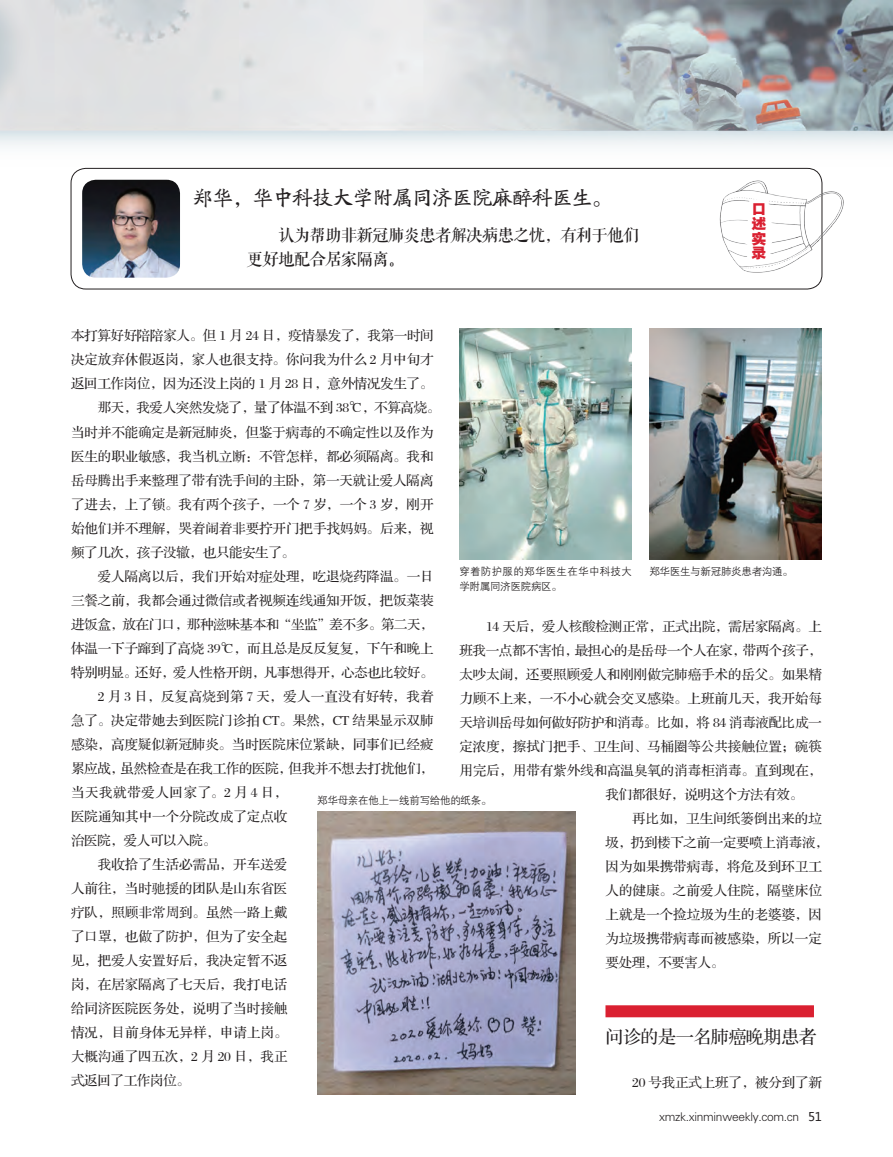
<style>
.page{position:relative;width:893px;height:1157px;background:#fff}
.page>*{position:absolute;margin:0;border:0;box-sizing:border-box;transform-origin:0 0}
.t1{font:21px "FZBWKSJW GB1 0";letter-spacing:-.05em;color:#231f20}
.t2{font:18px "FZS3 K GBK1 0";letter-spacing:-.025em;color:#231f20}
.t3{font:16.5px/24px "FZQKBYSJW GB1 0";letter-spacing:-.05em;color:#231f20}
.t4{font:15px/14.5px "FZYDTHJW GB1 0";color:#da2031;text-align:justify}
.t5{font:13.5px "FZS3 JW GB1 0";letter-spacing:-.005em;color:#231f20}
.t6{font:13.5px "FZS3 JW GB1 0";letter-spacing:-.025em;color:#231f20}
.t7{font:13.5px "FZS3 JW GB1 0";letter-spacing:.015em;color:#231f20}
.t8{font:13.5px "FZS3 JW GB1 0";letter-spacing:.045em;color:#231f20}
.t9{font:12px "FZXH1 JW GB1 0";letter-spacing:-.025em;color:#231f20}
.t10{font:10.5px "FZZDXJW GB1 0";letter-spacing:-.025em;color:#231f20}
.t11{font:10.5px/15px "FZZDXJW GB1 0";letter-spacing:.03em;color:#231f20}
.s1{font-family:"Microsoft Ya Hei"}
</style>
<div class="page">
<img style="left:0;top:0;width:893px;height:170px">
<div style="left:605px;top:1005px;width:209px;height:12px;background:#da2031"></div>
<div style="left:71px;top:168px;width:751px;height:121px;border:1px solid #231f20;border-radius:15px"></div>
<img style="left:82px;top:180px;width:98px;height:98px">
<img style="left:727px;top:180px;width:117px;height:94px">
<svg style="left:719px;top:195px;width:83px;height:74px"></svg>
<img style="left:459px;top:329px;width:173px;height:230px">
<img style="left:649px;top:329px;width:173px;height:230px">
<img style="left:317px;top:812px;width:259px;height:282px">
<p class="t1" style="left:193px;top:186px;width:422px">郑华，华中科技大学附属同济医院麻醉科医生。</p>
<p class="t3" style="left:247px;top:224px;width:394px">　　认为帮助非新冠肺炎患者解决病患之忧，有利于他们更好地配合居家隔离。</p>
<p class="t4" style="left:751px;top:202px;width:16px">口述实录</p>
<p class="t6" style="left:71px;top:329px;width:364px">本打算好好陪陪家人。但 1 月 24 日，疫情暴发了，我第一时间</p>
<p class="t5" style="left:71px;top:353px;width:364px">决定放弃休假返岗，家人也很支持。你问我为什么 2 月中旬才</p>
<p class="t6" style="left:71px;top:377px;width:364px">返回工作岗位，因为还没上岗的 1 月 28 日，意外情况发生了。</p>
<p class="t6" style="left:98px;top:401px;width:344px">那天，我爱人突然发烧了，量了体温不到 38℃，不算高烧。</p>
<p class="t5" style="left:71px;top:425px;width:364px">当时并不能确定是新冠肺炎，但鉴于病毒的不确定性以及作为</p>
<p class="t5" style="left:71px;top:449px;width:364px">医生的职业敏感，我当机立断：不管怎样，都必须隔离。我和</p>
<p class="t5" style="left:71px;top:473px;width:364px">岳母腾出手来整理了带有洗手间的主卧，第一天就让爱人隔离</p>
<p class="t5" style="left:71px;top:497px;width:364px">了进去，上了锁。我有两个孩子，一个 7 岁，一个 3 岁，刚开</p>
<p class="t5" style="left:71px;top:521px;width:364px">始他们并不理解，哭着闹着非要拧开门把手找妈妈。后来，视</p>
<p class="t6" style="left:71px;top:545px;width:226px">频了几次，孩子没辙，也只能安生了。</p>
<p class="t5" style="left:98px;top:569px;width:337px">爱人隔离以后，我们开始对症处理，吃退烧药降温。一日</p>
<p class="t5" style="left:71px;top:593px;width:364px">三餐之前，我都会通过微信或者视频连线通知开饭，把饭菜装</p>
<p class="t6" style="left:71px;top:617px;width:364px">进饭盒，放在门口，那种滋味基本和“坐监”差不多。第二天，</p>
<p class="t5" style="left:71px;top:641px;width:364px">体温一下子蹿到了高烧 39℃，而且总是反反复复，下午和晚上</p>
<p class="t6" style="left:71px;top:665px;width:364px">特别明显。还好，爱人性格开朗，凡事想得开，心态也比较好。</p>
<p class="t7" style="left:98px;top:689px;width:337px">2 月 3 日，反复高烧到第 7 天，爱人一直没有好转，我着</p>
<p class="t5" style="left:71px;top:713px;width:364px">急了。决定带她去到医院门诊拍 CT。果然，CT 结果显示双肺</p>
<p class="t5" style="left:71px;top:737px;width:364px">感染，高度疑似新冠肺炎。当时医院床位紧缺，同事们已经疲</p>
<p class="t6" style="left:71px;top:761px;width:364px">累应战，虽然检查是在我工作的医院，但我并不想去打扰他们，</p>
<p class="t8" style="left:71px;top:785px;width:218px">当天我就带爱人回家了。2 月 4 日，</p>
<p class="t5" style="left:71px;top:809px;width:218px">医院通知其中一个分院改成了定点收</p>
<p class="t6" style="left:71px;top:833px;width:147px">治医院，爱人可以入院。</p>
<p class="t5" style="left:98px;top:857px;width:191px">我收拾了生活必需品，开车送爱</p>
<p class="t5" style="left:71px;top:881px;width:218px">人前往，当时驰援的团队是山东省医</p>
<p class="t5" style="left:71px;top:905px;width:218px">疗队，照顾非常周到。虽然一路上戴</p>
<p class="t5" style="left:71px;top:929px;width:218px">了口罩，也做了防护，但为了安全起</p>
<p class="t5" style="left:71px;top:953px;width:218px">见，把爱人安置好后，我决定暂不返</p>
<p class="t5" style="left:71px;top:977px;width:218px">岗，在居家隔离了七天后，我打电话</p>
<p class="t5" style="left:71px;top:1001px;width:218px">给同济医院医务处，说明了当时接触</p>
<p class="t5" style="left:71px;top:1025px;width:218px">情况，目前身体无异样，申请上岗。</p>
<p class="t5" style="left:71px;top:1049px;width:218px">大概沟通了四五次，2 月 20 日，我正</p>
<p class="t6" style="left:71px;top:1073px;width:120px">式返回了工作岗位。</p>
<p class="t11" style="left:459px;top:564px;width:174px">穿着防护服的郑华医生在华中科技大学附属同济医院病区。</p>
<p class="t10" style="left:649px;top:565px;width:145px">郑华医生与新冠肺炎患者沟通。</p>
<p class="t5" style="left:486px;top:619px;width:337px">14 天后，爱人核酸检测正常，正式出院，需居家隔离。上</p>
<p class="t6" style="left:459px;top:643px;width:364px">班我一点都不害怕，最担心的是岳母一个人在家，带两个孩子，</p>
<p class="t5" style="left:459px;top:667px;width:364px">太吵太闹，还要照顾爱人和刚刚做完肺癌手术的岳父。如果精</p>
<p class="t5" style="left:459px;top:691px;width:364px">力顾不上来，一不小心就会交叉感染。上班前几天，我开始每</p>
<p class="t6" style="left:459px;top:715px;width:364px">天培训岳母如何做好防护和消毒。比如，将 84 消毒液配比成一</p>
<p class="t5" style="left:459px;top:739px;width:364px">定浓度，擦拭门把手、卫生间、马桶圈等公共接触位置；碗筷</p>
<p class="t5" style="left:459px;top:763px;width:364px">用完后，用带有紫外线和高温臭氧的消毒柜消毒。直到现在，</p>
<p class="t6" style="left:605px;top:787px;width:199px">我们都很好，说明这个方法有效。</p>
<p class="t5" style="left:632px;top:811px;width:191px">再比如，卫生间纸篓倒出来的垃</p>
<p class="t6" style="left:605px;top:835px;width:225px">圾，扔到楼下之前一定要喷上消毒液，</p>
<p class="t5" style="left:605px;top:859px;width:218px">因为如果携带病毒，将危及到环卫工</p>
<p class="t5" style="left:605px;top:883px;width:218px">人的健康。之前爱人住院，隔壁床位</p>
<p class="t5" style="left:605px;top:907px;width:218px">上就是一个捡垃圾为生的老婆婆，因</p>
<p class="t5" style="left:605px;top:931px;width:218px">为垃圾携带病毒而被感染，所以一定</p>
<p class="t5" style="left:605px;top:955px;width:120px">要处理，不要害人。</p>
<p class="t10" style="left:317px;top:794px;width:176px">郑华母亲在他上一线前写给他的纸条。</p>
<p class="t2" style="left:605px;top:1027px;width:213px">问诊的是一名肺癌晚期患者</p>
<p class="t5" style="left:632px;top:1075px;width:191px">20 号我正式上班了，被分到了新</p>
<p class="t9" style="left:659px;top:1109px;width:164px">xmzk.xinminweekly.com.cn <span class="s1">51</span></p>
</div>
